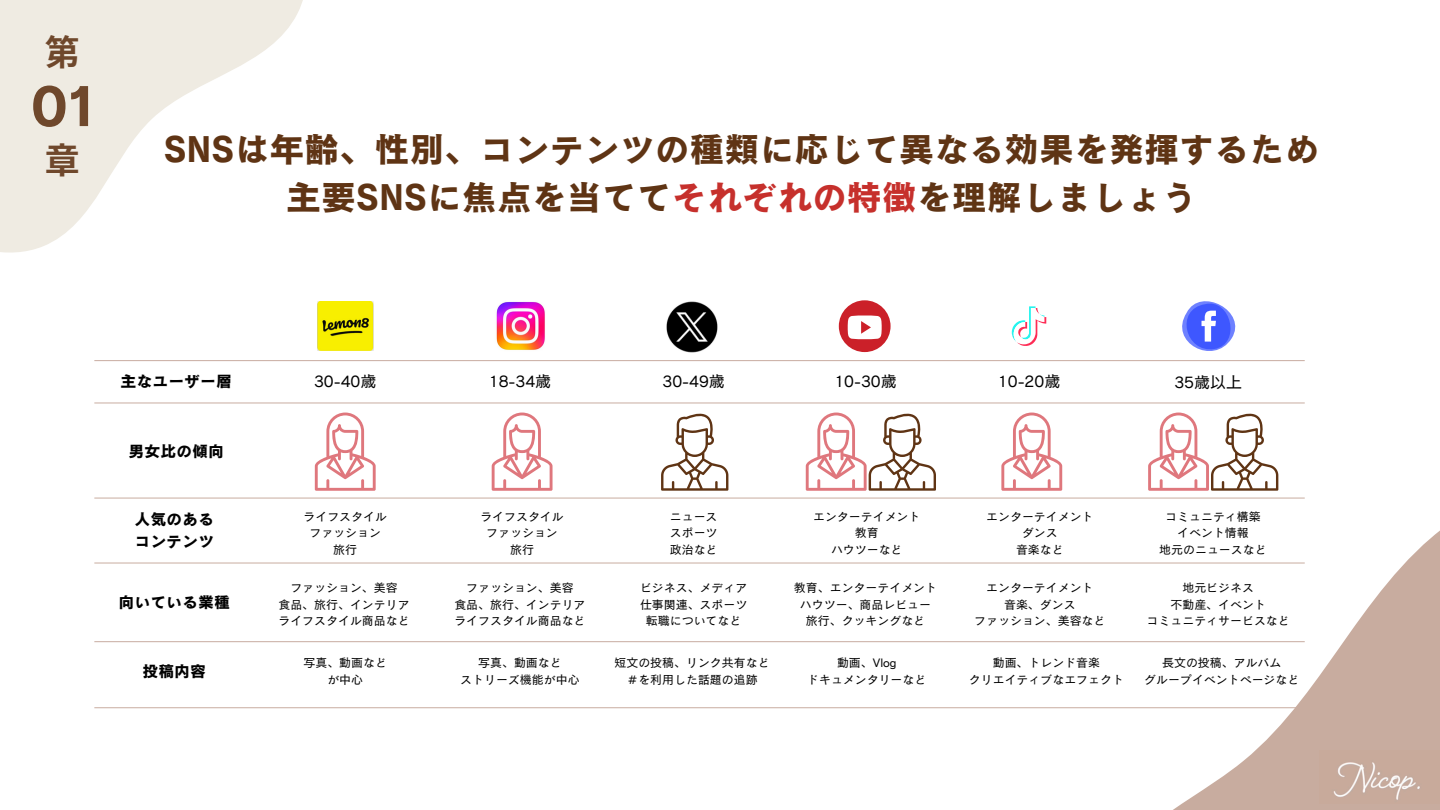
<style>
.page{position:relative;width:1440px;height:810px;background:#fff}
.page>*{position:absolute;margin:0;border:0;box-sizing:border-box;transform-origin:0 0}
.t1{font:700 55px "Inter";color:#6f482c}
.t2{font:35px/48.8px "Canva Cezanne Pro N B";color:#5f3414;text-align:center}
.t3{font:700 35px "Noto Sans CJ Ksc";color:#6f482c}
.t4{font:15.9px "Canva Cezanne Pro N M";color:#000}
.t5{font:15.9px/21.8px "Canva Cezanne Pro N B";color:#000}
.t6{font:11.9px "Canva Cezanne Pro N M";color:#000}
.s1{color:#c6302c}
</style>
<div class="page">
<svg style="left:0;top:0;width:303px;height:253px;fill:#efebe2"></svg>
<svg style="left:964px;top:330px;width:476px;height:480px"></svg>
<img style="left:1320px;top:751px;width:120px;height:52px">
<hr style="left:94px;top:707px;width:1211px;height:1px;background:#c8aca0">
<hr style="left:94px;top:360px;width:1211px;height:1px;background:#c8aca0">
<img style="left:496px;top:301px;width:49px;height:49px">
<img style="left:667px;top:301px;width:51px;height:51px">
<div style="left:839px;top:300px;width:52px;height:52px;background:#cb2029;border-radius:50%"></div>
<svg style="left:848px;top:316px;width:34px;height:23px"></svg>
<svg style="left:1168px;top:301px;width:81px;height:66px"></svg>
<svg style="left:1012px;top:306px;width:34px;height:40px"></svg>
<img style="left:317px;top:301px;width:56px;height:50px">
<hr style="left:94px;top:403px;width:1211px;height:1px;background:#c8aca0">
<hr style="left:94px;top:498px;width:1211px;height:1px;background:#c8aca0">
<hr style="left:94px;top:563px;width:1211px;height:1px;background:#c8aca0">
<hr style="left:94px;top:641px;width:1211px;height:1px;background:#c8aca0">
<svg style="left:492px;top:413px;width:60px;height:78px"></svg>
<svg style="left:661px;top:413px;width:67px;height:78px"></svg>
<svg style="left:1148px;top:413px;width:130px;height:78px"></svg>
<svg style="left:1001px;top:413px;width:61px;height:78px"></svg>
<svg style="left:315px;top:413px;width:61px;height:78px"></svg>
<svg style="left:806px;top:413px;width:130px;height:78px"></svg>
<p class="t3" style="left:45px;top:25px;width:34px">第</p>
<p class="t1" style="left:30px;top:73px;width:65px">01</p>
<p class="t3" style="left:45px;top:132px;width:33px">章</p>
<p class="t2" style="left:164px;top:124px;width:1157px">SNSは年齢、性別、コンテンツの種類に応じて異なる効果を発揮するため主要SNSに焦点を当てて<span class="s1">それぞれの特徴</span>を理解しましょう</p>
<h1 class="t5" style="left:121px;top:370px;width:113px">主なユーザー層</h1>
<p class="t5" style="left:129px;top:440px;width:97px">男女比の傾向</p>
<p class="t5" style="left:134px;top:508px;width:81px">人気のあるコンテンツ</p>
<p class="t5" style="left:119px;top:591px;width:113px">向いている業種</p>
<p class="t5" style="left:142px;top:661px;width:65px">投稿内容</p>
<h2 class="t4" style="left:314px;top:373px;width:64px">30-40歳</h2>
<h2 class="t4" style="left:489px;top:373px;width:64px">18-34歳</h2>
<h2 class="t4" style="left:663px;top:373px;width:64px">30-49歳</h2>
<h2 class="t4" style="left:834px;top:373px;width:64px">10-30歳</h2>
<h2 class="t4" style="left:998px;top:373px;width:64px">10-20歳</h2>
<h2 class="t4" style="left:1174px;top:374px;width:69px">35歳以上</h2>
<p class="t6" style="left:303px;top:510px;width:85px">ライフスタイル</p>
<p class="t6" style="left:309px;top:527px;width:73px">ファッション</p>
<p class="t6" style="left:333px;top:543px;width:24px">旅行</p>
<p class="t6" style="left:290px;top:582px;width:109px">ファッション、美容</p>
<p class="t6" style="left:278px;top:598px;width:133px">食品、旅行、インテリア</p>
<p class="t6" style="left:278px;top:615px;width:133px">ライフスタイル商品など</p>
<p class="t6" style="left:303px;top:657px;width:85px">写真、動画など</p>
<h2 class="t6" style="left:327px;top:673px;width:36px">が中心</h2>
<h2 class="t6" style="left:480px;top:510px;width:85px">ライフスタイル</h2>
<p class="t6" style="left:486px;top:527px;width:73px">ファッション</p>
<p class="t6" style="left:510px;top:543px;width:24px">旅行</p>
<p class="t6" style="left:466px;top:582px;width:109px">ファッション、美容</p>
<p class="t6" style="left:454px;top:598px;width:133px">食品、旅行、インテリア</p>
<p class="t6" style="left:454px;top:615px;width:133px">ライフスタイル商品など</p>
<p class="t6" style="left:478px;top:657px;width:85px">写真、動画など</p>
<p class="t6" style="left:460px;top:673px;width:120px">ストリーズ機能が中心</p>
<p class="t6" style="left:670px;top:510px;width:49px">ニュース</p>
<p class="t6" style="left:670px;top:527px;width:49px">スポーツ</p>
<p class="t6" style="left:670px;top:543px;width:49px">政治など</p>
<p class="t6" style="left:640px;top:582px;width:109px">ビジネス、メディア</p>
<p class="t6" style="left:640px;top:598px;width:109px">仕事関連、スポーツ</p>
<p class="t6" style="left:646px;top:615px;width:97px">転職についてなど</p>
<p class="t6" style="left:615px;top:657px;width:157px">短文の投稿、リンク共有など</p>
<p class="t6" style="left:626px;top:673px;width:133px">＃を利用した話題の追跡</p>
<p class="t6" style="left:813px;top:510px;width:109px">エンターテイメント</p>
<p class="t6" style="left:855px;top:527px;width:25px">教育</p>
<p class="t6" style="left:831px;top:543px;width:73px">ハウツーなど</p>
<p class="t6" style="left:794px;top:582px;width:145px">教育、エンターテイメント</p>
<p class="t6" style="left:800px;top:598px;width:133px">ハウツー、商品レビュー</p>
<p class="t6" style="left:806px;top:615px;width:121px">旅行、クッキングなど</p>
<p class="t6" style="left:837px;top:657px;width:61px">動画、Vlog</p>
<p class="t6" style="left:807px;top:673px;width:121px">ドキュメンタリーなど</p>
<p class="t6" style="left:986px;top:510px;width:109px">エンターテイメント</p>
<p class="t6" style="left:1022px;top:527px;width:37px">ダンス</p>
<p class="t6" style="left:1016px;top:543px;width:49px">音楽など</p>
<p class="t6" style="left:986px;top:582px;width:109px">エンターテイメント</p>
<p class="t6" style="left:1004px;top:598px;width:73px">音楽、ダンス</p>
<p class="t6" style="left:974px;top:615px;width:133px">ファッション、美容など</p>
<p class="t6" style="left:993px;top:657px;width:109px">動画、トレンド音楽</p>
<p class="t6" style="left:969px;top:673px;width:157px">クリエイティブなエフェクト</p>
<h2 class="t6" style="left:1165px;top:510px;width:97px">コミュニティ構築</h2>
<p class="t6" style="left:1177px;top:527px;width:73px">イベント情報</p>
<p class="t6" style="left:1159px;top:543px;width:109px">地元のニュースなど</p>
<p class="t6" style="left:1182px;top:582px;width:73px">地元ビジネス</p>
<h2 class="t6" style="left:1171px;top:598px;width:97px">不動産、イベント</h2>
<p class="t6" style="left:1147px;top:615px;width:145px">コミュニティサービスなど</p>
<p class="t6" style="left:1162px;top:657px;width:121px">長文の投稿、アルバム</p>
<p class="t6" style="left:1144px;top:673px;width:157px">グループイベントページなど</p>
</div>
